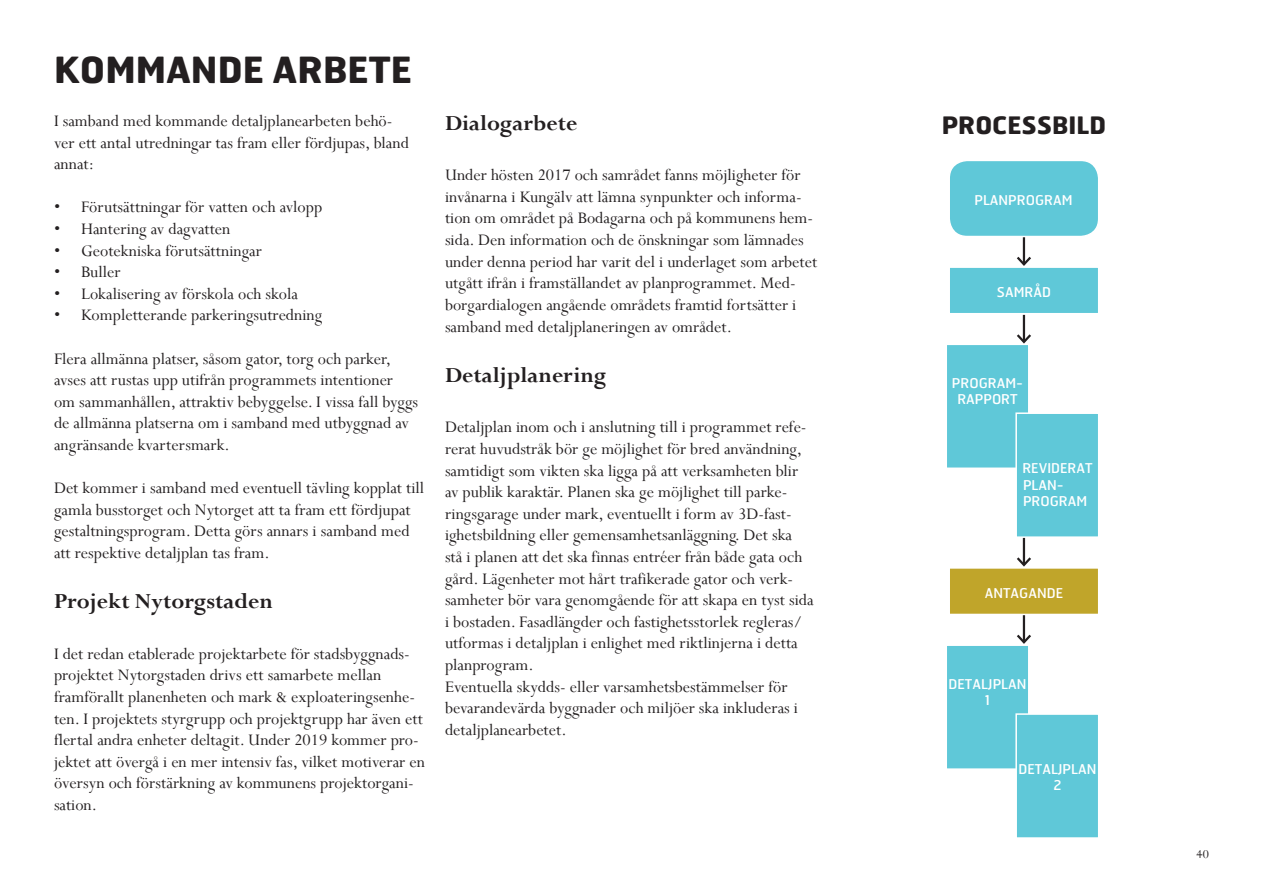
<style>
.page{position:relative;width:1263px;height:893px;background:#fff}
.page>*{position:absolute;margin:0;border:0;box-sizing:border-box;transform-origin:0 0}
.tlc1{font:700 36px "Hermes";color:#231f20}
.Rubrik_2{font:700 24px "Perpetua";color:#231f20}
.Rubrik_1{font:700 24px "Perpetua";color:#231f20}
.Rubrik_1-2{font:700 24px "Hermes";color:#231f20}
.Brödtext{font:18px/21.6px "Perpetua";color:#231f20}
.Rubrik_2-2{font:13.5px/16.2px "Hermes";color:#fff;text-align:center}
.Bildtext{font:13.5px "Hermes";color:#fff}
.t1{font:13.5px "Perpetua";color:#231f20}
</style>
<div class="page">
<div style="left:949px;top:160px;width:150px;height:77px;background:#5fc8d8;border-radius:18px"></div>
<div style="left:948px;top:160px;width:151px;height:77px;border:2px solid #fff;border-radius:18px"></div>
<div style="left:949px;top:267px;width:150px;height:47px;background:#5fc8d8"></div>
<div style="left:948px;top:266px;width:151px;height:48px;border:2px solid #fff"></div>
<div style="left:949px;top:568px;width:150px;height:46px;background:#c0a52a"></div>
<div style="left:948px;top:567px;width:151px;height:48px;border:2px solid #fff"></div>
<div style="left:946px;top:344px;width:83px;height:124px;background:#5fc8d8"></div>
<div style="left:945px;top:344px;width:84px;height:125px;border:2px solid #fff"></div>
<div style="left:946px;top:645px;width:83px;height:124px;background:#5fc8d8"></div>
<div style="left:945px;top:644px;width:84px;height:126px;border:2px solid #fff"></div>
<div style="left:1016px;top:413px;width:83px;height:124px;background:#5fc8d8"></div>
<div style="left:1015px;top:412px;width:84px;height:126px;border:2px solid #fff"></div>
<div style="left:1016px;top:714px;width:83px;height:124px;background:#5fc8d8"></div>
<div style="left:1015px;top:713px;width:84px;height:126px;border:2px solid #fff"></div>
<hr style="left:1023px;top:237px;width:2px;height:27px;background:#231f20">
<svg style="left:1014px;top:254px;width:19px;height:14px"></svg>
<hr style="left:1023px;top:315px;width:2px;height:27px;background:#231f20">
<svg style="left:1014px;top:332px;width:17px;height:13px"></svg>
<hr style="left:1023px;top:538px;width:2px;height:27px;background:#231f20">
<svg style="left:1014px;top:555px;width:19px;height:13px"></svg>
<hr style="left:1023px;top:615px;width:2px;height:27px;background:#231f20">
<svg style="left:1014px;top:632px;width:17px;height:14px"></svg>
<p class="tlc1" style="left:54px;top:46px;width:359px">KOMMANDE ARBETE</p>
<p class="Brödtext" style="left:54px;top:110px;width:356px">I samband med kommande detaljplanearbeten behö&shy;ver ett antal utredningar tas fram eller fördjupas, bland annat:</p>
<p class="Brödtext" style="left:54px;top:196px;width:270px">• Förutsättningar för vatten och avlopp</p>
<p class="Brödtext" style="left:54px;top:218px;width:178px">• Hantering av dagvatten</p>
<p class="Brödtext" style="left:54px;top:239px;width:209px">• Geotekniska förutsättningar</p>
<p class="Brödtext" style="left:54px;top:261px;width:68px">• Buller</p>
<p class="Brödtext" style="left:54px;top:282px;width:245px">• Lokalisering av förskola och skola</p>
<p class="Brödtext" style="left:54px;top:304px;width:270px">• Kompletterande parkeringsutredning</p>
<p class="Brödtext" style="left:54px;top:347px;width:366px">Flera allmänna platser, såsom gator, torg och parker, avses att rustas upp utifrån programmets intentioner om sammanhållen, attraktiv bebyggelse. I vissa fall byggs de allmänna platserna om i samband med utbyggnad av angränsande kvartersmark.</p>
<p class="Brödtext" style="left:54px;top:477px;width:372px">Det kommer i samband med eventuell tävling kopplat till gamla busstorget och Nytorget att ta fram ett fördjupat gestaltningsprogram. Detta görs annars i samband med att respektive detaljplan tas fram.</p>
<p class="Rubrik_1" style="left:54px;top:586px;width:220px">Projekt Nytorgstaden</p>
<p class="Brödtext" style="left:54px;top:642px;width:373px">I det redan etablerade projektarbete för stadsbyggnads&shy;projektet Nytorgstaden drivs ett samarbete mellan framförallt planenheten och mark &amp; exploateringsenhe&shy;ten. I projektets styrgrupp och projektgrupp har även ett flertal andra enheter deltagit. Under 2019 kommer pro&shy;jektet att övergå i en mer intensiv fas, vilket motiverar en översyn och förstärkning av kommunens projektorgani&shy;sation.</p>
<p class="Rubrik_2" style="left:445px;top:108px;width:134px">Dialogarbete</p>
<p class="Brödtext" style="left:445px;top:164px;width:374px">Under hösten 2017 och samrådet fanns möjligheter för invånarna i Kungälv att lämna synpunkter och informa&shy;tion om området på Bodagarna och på kommunens hem&shy;sida. Den information och de önskningar som lämnades under denna period har varit del i underlaget som arbetet utgått ifrån i framställandet av planprogrammet. Med&shy;borgardialogen angående områdets framtid fortsätter i samband med detaljplaneringen av området.</p>
<p class="Rubrik_2" style="left:445px;top:360px;width:163px">Detaljplanering</p>
<p class="Brödtext" style="left:445px;top:416px;width:370px">Detaljplan inom och i anslutning till i programmet refe&shy;rerat huvudstråk bör ge möjlighet för bred användning, samtidigt som vikten ska ligga på att verksamheten blir av publik karaktär. Planen ska ge möjlighet till parke&shy;ringsgarage under mark, eventuellt i form av 3D-fast&shy;ighetsbildning eller gemensamhetsanläggning. Det ska stå i planen att det ska finnas entréer från både gata och gård. Lägenheter mot hårt trafikerade gator och verk&shy;samheter bör vara genomgående för att skapa en tyst sida i bostaden. Fasadlängder och fastighetsstorlek regleras/ utformas i detaljplan i enlighet med riktlinjerna i detta planprogram.</p>
<p class="Brödtext" style="left:445px;top:675px;width:355px">Eventuella skydds- eller varsamhetsbestämmelser för bevarandevärda byggnader och miljöer ska inkluderas i detaljplanearbetet.</p>
<p class="Rubrik_1-2" style="left:942px;top:110px;width:166px">PROCESSBILD</p>
<p class="Bildtext" style="left:974px;top:191px;width:99px">PLANPROGRAM</p>
<p class="Rubrik_2-2" style="left:997px;top:284px;width:56px">SAMRÅD</p>
<p class="Rubrik_2-2" style="left:952px;top:375px;width:73px">PROGRAM-</p>
<p class="Rubrik_2-2" style="left:957px;top:391px;width:62px">RAPPORT</p>
<p class="Rubrik_2-2" style="left:1022px;top:460px;width:72px">REVIDERAT</p>
<p class="Rubrik_2-2" style="left:1023px;top:476px;width:42px">PLAN-</p>
<p class="Rubrik_2-2" style="left:1023px;top:492px;width:66px">PROGRAM</p>
<p class="Rubrik_2-2" style="left:985px;top:584px;width:80px">ANTAGANDE</p>
<p class="Rubrik_2-2" style="left:948px;top:676px;width:79px">DETALJPLAN<br>1</p>
<p class="Rubrik_2-2" style="left:1018px;top:761px;width:79px">DETALJPLAN<br>2</p>
<p class="t1" style="left:1196px;top:846px;width:14px">40</p>
</div>
